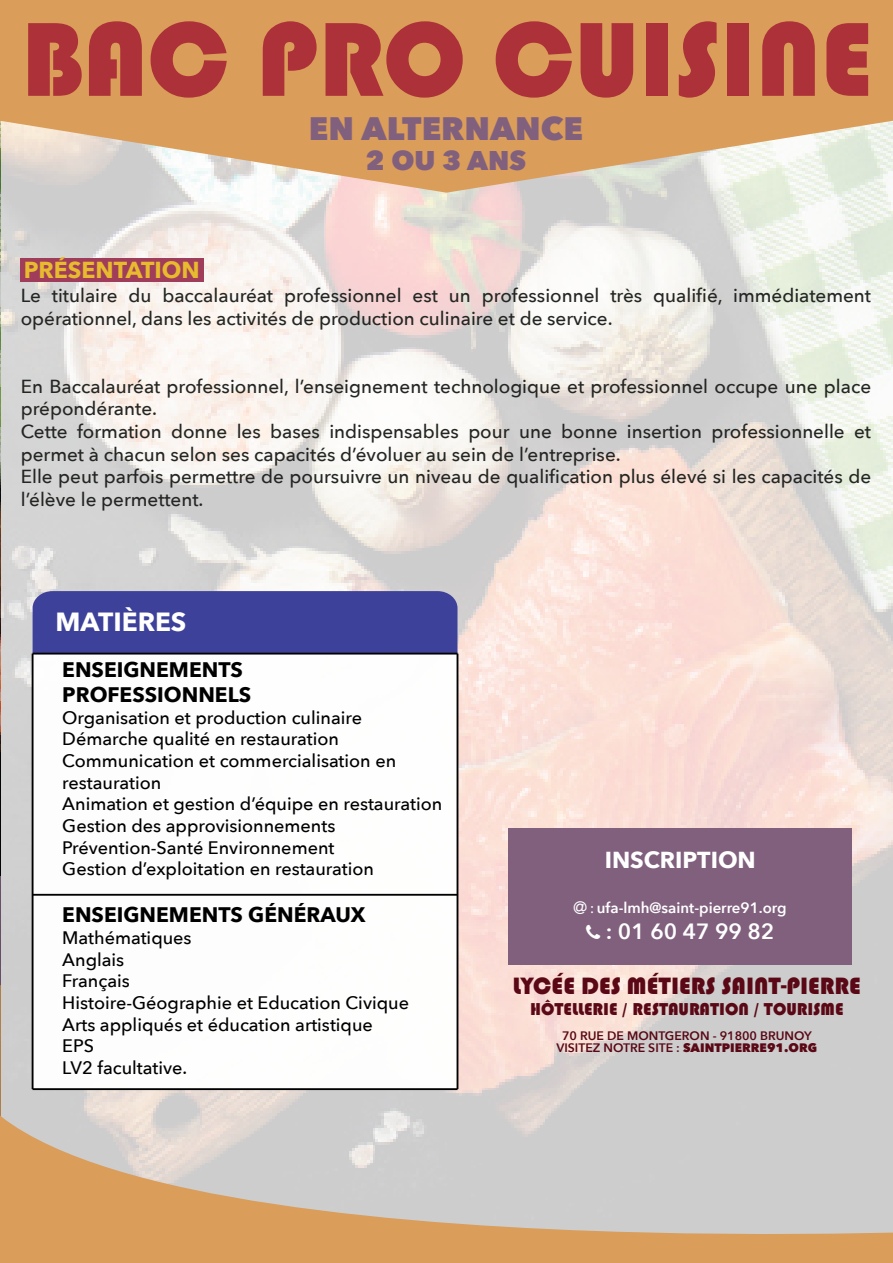
<style>
.page{position:relative;width:893px;height:1263px;background:#fff}
.page>*{position:absolute;margin:0;border:0;box-sizing:border-box;transform-origin:0 0}
.t1{font:108.9px "Bauhaus 93";color:#ad3138}
.t2{font:800 32.4px "Avenir Next";color:#81607e}
.t3{font:800 27px "Avenir Next";color:#81607e}
.t4{font:700 26.1px "Avenir Next";color:#fff}
.t5{font:24.3px "Bauhaus 93";color:#5a0815}
.t6{font:700 23.1px "Avenir Next";color:#e8bb2f}
.t7{font:700 23.1px "Avenir Next";color:#fff}
.t8{font:600 21.9px "Avenir Next";color:#fff}
.t9{font:700 21px/25.2px "Avenir Next";color:#000}
.t10{font:500 18.9px/22.8px "Avenir Next";color:#242623}
.t11{font:500 18px/21.6px "Avenir Next";color:#000}
.t12{font:17.7px "Bauhaus 93";color:#5a0815}
.t13{font:600 15px "Avenir Next";color:#fff}
.t14{font:600 12.3px/12.3px "Avenir Next";color:#5a0815;text-align:center}
.s1{font-family:"Myriad Pro";font-weight:400}
.s2{font-weight:800}
</style>
<div class="page">
<img style="left:0;top:193px;width:893px;height:849px">
<svg style="left:0;top:1042px;width:893px;height:221px;fill:#cdcdcd"></svg>
<svg style="left:0;top:0;width:893px;height:193px;fill:#da9d5a"></svg>
<div style="left:508px;top:828px;width:344px;height:137px;background:#81607e"></div>
<div style="left:21px;top:258px;width:183px;height:23px;background:#9f3d5a"></div>
<div style="left:33px;top:654px;width:424px;height:435px;background:#fff"></div>
<div style="left:33px;top:591px;width:424px;height:62px;background:#3d419a"></div>
<hr style="left:33px;top:894px;width:424px;height:2px;background:#000">
<hr style="left:33px;top:1088px;width:424px;height:2px;background:#000">
<hr style="left:457px;top:654px;width:1px;height:435px;background:#000">
<hr style="left:32px;top:654px;width:2px;height:435px;background:#000">
<hr style="left:33px;top:653px;width:424px;height:1px;background:#000">
<h1 class="t1" style="left:21px;top:-2px;width:854px">BAC PRO CUISINE</h1>
<p class="t6" style="left:24px;top:250px;width:178px">PRÉSENTATION</p>
<h2 class="t2" style="left:309px;top:108px;width:276px">EN ALTERNANCE</h2>
<h3 class="t3" style="left:366px;top:143px;width:162px">2 OU 3 ANS</h3>
<p class="t10" style="left:21px;top:283px;width:852px">Le titulaire du baccalauréat professionnel est un professionnel très qualifié, immédiatement opérationnel, dans les activités de production culinaire et de service.</p>
<p class="t10" style="left:21px;top:374px;width:852px">En Baccalauréat professionnel, l’enseignement technologique et professionnel occupe une place prépondérante.<br>Cette formation donne les bases indispensables pour une bonne insertion professionnelle et permet à chacun selon ses capacités d’évoluer au sein de l’entreprise.<br>Elle peut parfois permettre de poursuivre un niveau de qualification plus élevé si les capacités de l’élève le permettent.</p>
<h3 class="t4" style="left:56px;top:600px;width:132px">MATIÈRES</h3>
<p class="t9" style="left:62px;top:656px;width:190px">ENSEIGNEMENTS<br>PROFESSIONNELS</p>
<p class="t11" style="left:62px;top:706px;width:382px">Organisation et production culinaire Démarche qualité en restauration Communication et commercialisation en restauration<br>Animation et gestion d’équipe en restauration Gestion des approvisionnements Prévention-Santé Environnement<br>Gestion d’exploitation en restauration</p>
<p class="t9" style="left:62px;top:902px;width:305px">ENSEIGNEMENTS GÉNÉRAUX</p>
<p class="t11" style="left:62px;top:926px;width:348px">Mathématiques<br>Anglais<br>Français<br>Histoire-Géographie et Education Civique<br>Arts appliqués et éducation artistique<br>EPS<br>LV2 facultative.</p>
<p class="t7" style="left:605px;top:840px;width:153px">INSCRIPTION</p>
<p class="t13" style="left:591px;top:895px;width:198px"><span class="s1">:</span> ufa-lmh@saint-pierre91.org</p>
<p class="t8" style="left:606px;top:913px;width:170px">: 01 60 47 99 82</p>
<p class="t5" style="left:513px;top:972px;width:349px">LYCÉE DES MÉTIERS SAINT-PIERRE</p>
<p class="t12" style="left:530px;top:999px;width:315px">HÔTELLERIE / RESTAURATION / TOURISME</p>
<p class="t14" style="left:556px;top:1029px;width:262px">70 RUE DE MONTGERON - 91800 BRUNOY<br>VISITEZ NOTRE SITE : <span class="s2">SAINTPIERRE91.ORG</span></p>
</div>
